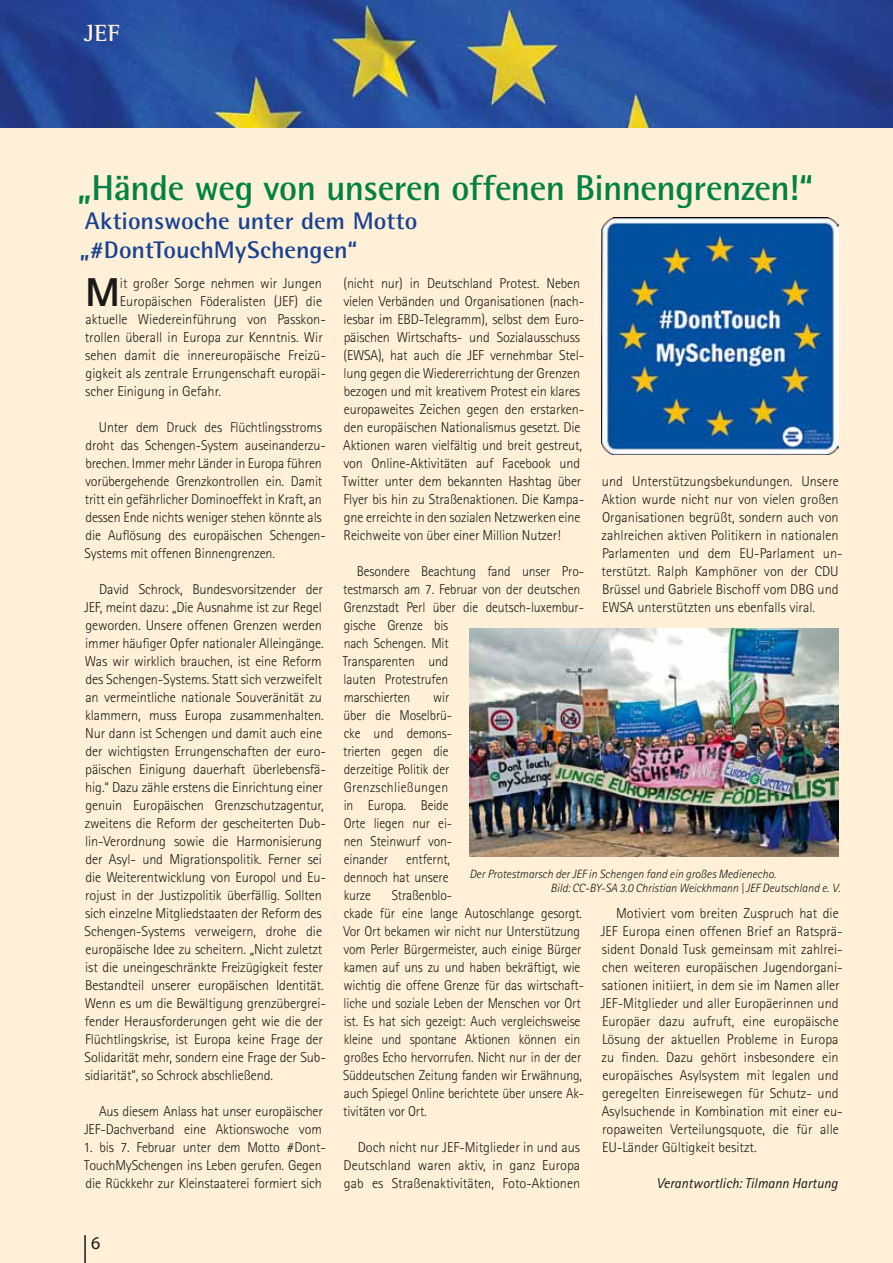
<style>
.page{position:relative;width:893px;height:1263px;background:#fff0d7}
.page>*{position:absolute;margin:0;border:0;box-sizing:border-box;transform-origin:0 0}
.t1{font:800 40.35px "Rotis Sans Serif Std";color:#1a1a18}
.t2{font:700 36px "Rotis Semi Sans Std";letter-spacing:-.015em;color:#008244}
.t3{font:700 24px/28.8px "Rotis Semi Sans Std";color:#174193;scale:1.05 1}
.t4{font:700 24px "Rotis Semi Serif Std";color:#fff0d7}
.t5{font:18px "Myriad Pro";color:#1a1a18}
.t6{font:300 14.25px/18px "Rotis Sans Serif Std";letter-spacing:-.01em;color:#1a1a18}
.t7{font:300 14.25px/18px "Rotis Sans Serif Std";letter-spacing:-.01em;color:#1a1a18;scale:.96 1}
.t8{font:italic 14.25px "Rotis Sans Serif Std";color:#1a1a18}
.t9{font:italic 300 12px/14.4px "Rotis Sans Serif Std";color:#1a1a18}
</style>
<div class="page">
<img style="left:0;top:0;width:892px;height:128px">
<hr style="left:84px;top:1235px;width:2px;height:28px;background:#1a1a18">
<img style="left:470px;top:629px;width:368px;height:227px">
<img style="left:602px;top:217px;width:237px;height:237px">
<h3 class="t4" style="left:84px;top:19px;width:38px">JEF</h3>
<h2 class="t2" style="left:78px;top:166px;width:737px">„Hände weg von unseren offenen Binnengrenzen!“</h2>
<h3 class="t3" style="left:80px;top:206px;width:323px">Aktionswoche unter dem Motto „#DontTouchMySchengen“</h3>
<h1 class="t1" style="left:85px;top:267px;width:36px">M</h1>
<p class="t6" style="left:120px;top:274px;width:203px">it großer Sorge nehmen wir Jungen</p>
<p class="t6" style="left:120px;top:292px;width:204px">Europäischen Föderalisten (JEF) die</p>
<p class="t6" style="left:85px;top:310px;width:242px">aktuelle Wiedereinführung von Passkon-</p>
<p class="t6" style="left:85px;top:328px;width:240px">trollen überall in Europa zur Kenntnis. Wir</p>
<p class="t6" style="left:85px;top:346px;width:242px">sehen damit die innereuropäische Freizü-</p>
<p class="t6" style="left:86px;top:364px;width:242px">gigkeit als zentrale Errungenschaft europäi-</p>
<p class="t6" style="left:85px;top:382px;width:137px">scher Einigung in Gefahr.</p>
<p class="t6" style="left:85px;top:418px;width:243px;text-indent:14px">Unter dem Druck des Flüchtlingsstroms droht das Schengen-System auseinanderzu&shy;brechen. Immer mehr Länder in Europa führen vorübergehende Grenzkontrollen ein. Damit tritt ein gefährlicher Dominoeffekt in Kraft, an dessen Ende nichts weniger stehen könnte als die Auflösung des europäischen Schengen-Systems mit offenen Binnengrenzen.</p>
<p class="t6" style="left:84px;top:580px;width:243px;text-indent:15px">David Schrock, Bundesvorsitzender der JEF, meint dazu: „Die Ausnahme ist zur Regel geworden. Unsere offenen Grenzen werden immer häufiger Opfer nationaler Alleingänge.<br>Was wir wirklich brauchen, ist eine Reform des Schengen-Systems. Statt sich verzweifelt an vermeintliche nationale Souveränität zu klammern, muss Europa zusammenhalten.<br>Nur dann ist Schengen und damit auch eine der wichtigsten Errungenschaften der euro&shy;päischen Einigung dauerhaft überlebensfä&shy;hig.“ Dazu zähle erstens die Einrichtung einer genuin Europäischen Grenzschutzagentur, zweitens die Reform der gescheiterten Dub&shy;lin-Verordnung sowie die Harmonisierung der Asyl- und Migrationspolitik. Ferner sei die Weiterentwicklung von Europol und Eu&shy;rojust in der Justizpolitik überfällig. Sollten sich einzelne Mitgliedstaaten der Reform des Schengen-Systems verweigern, drohe die europäische Idee zu scheitern. „Nicht zuletzt ist die uneingeschränkte Freizügigkeit fester Bestandteil unserer europäischen Identität.<br>Wenn es um die Bewältigung grenzübergrei&shy;fender Herausforderungen geht wie die der Flüchtlingskrise, ist Europa keine Frage der Solidarität mehr, sondern eine Frage der Sub&shy;sidiarität”, so Schrock abschließend.</p>
<p class="t6" style="left:84px;top:1102px;width:240px;text-align:right">Aus diesem Anlass hat unser europäischer<br>JEF-Dachverband eine Aktionswoche vom</p>
<p class="t6" style="left:83px;top:1138px;width:244px">1. bis 7. Februar unter dem Motto #Dont-<br>TouchMySchengen ins Leben gerufen. Gegen die Rückkehr zur Kleinstaaterei formiert sich</p>
<p class="t6" style="left:343px;top:274px;width:243px">(nicht nur) in Deutschland Protest. Neben vielen Verbänden und Organisationen (nach&shy;lesbar im EBD-Telegramm), selbst dem Euro&shy;päischen Wirtschafts- und Sozialausschuss (EWSA), hat auch die JEF vernehmbar Stel&shy;lung gegen die Wiedererrichtung der Grenzen bezogen und mit kreativem Protest ein klares europaweites Zeichen gegen den erstarken&shy;den europäischen Nationalismus gesetzt. Die Aktionen waren vielfältig und breit gestreut, von Online-Aktivitäten auf Facebook und Twitter unter dem bekannten Hashtag über Flyer bis hin zu Straßenaktionen. Die Kampa&shy;gne erreichte in den sozialen Netzwerken eine Reichweite von über einer Million Nutzer!</p>
<p class="t7" style="left:343px;top:562px;width:253px;text-indent:14px">Besondere Beachtung fand unser Pro&shy;testmarsch am 7. Februar von der deutschen<br>Grenzstadt Perl über die deutsch-luxembur&shy;gische Grenze bis<br>nach Schengen. Mit<br>Transparenten und<br>lauten Protestrufen<br>marschierten</p>
<p class="t6" style="left:602px;top:472px;width:243px">und Unterstützungsbekundungen. Unsere Aktion wurde nicht nur von vielen großen Organisationen begrüßt, sondern auch von zahlreichen aktiven Politikern in nationalen Parlamenten und dem EU-Parlament un&shy;terstützt. Ralph Kamphöner von der CDU Brüssel und Gabriele Bischoff vom DBG und EWSA unterstützten uns ebenfalls viral.</p>
<p class="t7" style="left:343px;top:688px;width:115px;text-indent:90px">wir über die Moselbrü&shy;cke und demons&shy;trierten gegen die derzeitige Politik der<br>Grenzschließungen in Europa. Beide<br>Orte liegen nur ei&shy;nen Steinwurf von&shy;einander</p>
<p class="t7" style="left:344px;top:850px;width:112px;text-align:justify;text-indent:62px">entfernt, dennoch hat unsere kurze</p>
<p class="t9" style="left:550px;top:867px;width:291px;text-indent:-81px">Der Protestmarsch der JEF in Schengen fand ein großes Medienecho.<br>Bild: CC-BY-SA 3.0 Christian Weickhmann | JEF Deutschland e. V.</p>
<p class="t7" style="left:343px;top:886px;width:253px;text-indent:49px">Straßenblo-<br>ckade für eine lange Autoschlange gesorgt.<br>Vor Ort bekamen wir nicht nur Unterstützung vom Perler Bürgermeister, auch einige Bürger kamen auf uns zu und haben bekräftigt, wie wichtig die offene Grenze für das wirtschaft&shy;liche und soziale Leben der Menschen vor Ort ist. Es hat sich gezeigt: Auch vergleichsweise kleine und spontane Aktionen können ein großes Echo hervorrufen. Nicht nur in der der Süddeutschen Zeitung fanden wir Erwähnung, auch Spiegel Online berichtete über unsere Ak&shy;tivitäten vor Ort.</p>
<p class="t6" style="left:344px;top:1138px;width:238px;text-align:justify;text-indent:14px">Doch nicht nur JEF-Mitglieder in und aus Deutschland waren aktiv, in ganz Europa gab es Straßenaktivitäten, Foto-Aktionen</p>
<p class="t6" style="left:601px;top:904px;width:243px;text-indent:15px">Motiviert vom breiten Zuspruch hat die JEF Europa einen offenen Brief an Ratsprä&shy;sident Donald Tusk gemeinsam mit zahlrei&shy;chen weiteren europäischen Jugendorgani&shy;sationen initiiert, in dem sie im Namen aller JEF-Mitglieder und aller Europäerinnen und Europäer dazu aufruft, eine europäische Lösung der aktuellen Probleme in Europa zu finden. Dazu gehört insbesondere ein europäisches Asylsystem mit legalen und geregelten Einreisewegen für Schutz- und Asylsuchende in Kombination mit einer eu&shy;ropaweiten Verteilungsquote, die für alle EU-Länder Gültigkeit besitzt.</p>
<p class="t8" style="left:656px;top:1175px;width:183px">Verantwortlich: Tilmann Hartung</p>
<p class="t5" style="left:91px;top:1232px;width:11px">6</p>
</div>
